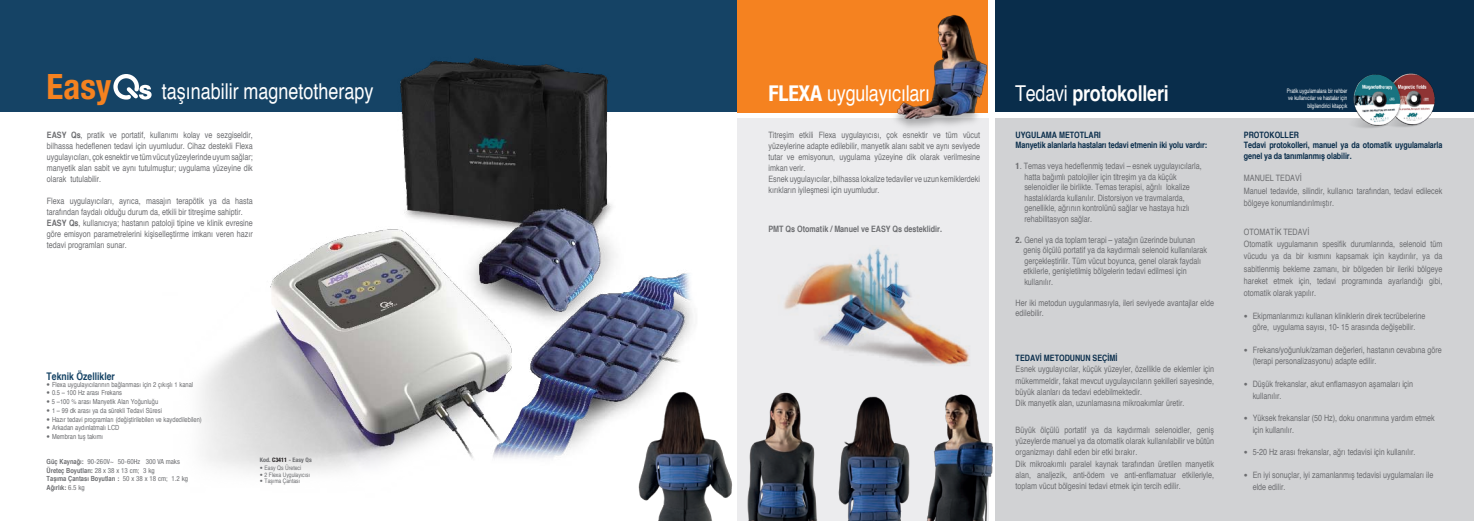
<style>
.page{position:relative;width:1474px;height:521px;background:#fff}
.page>*{position:absolute;margin:0;border:0;box-sizing:border-box;transform-origin:0 0}
.t1{font:700 condensed 35px "Helvetica Neue LT Std";color:#f58220}
.t2{font:condensed 21.88px "Helvetica";color:#fff}
.t3{font:700 condensed 21.88px "Helvetica";letter-spacing:-.01em;color:#fff}
.t4{font:700 condensed 10.5px "Helvetica";color:#154365}
.t5{font:condensed 8.75px/11.4px "Helvetica";color:#6c6d70}
.t6{font:700 condensed 8.75px/10.5px "Helvetica";letter-spacing:-.01em;color:#092d4b}
.t7{font:700 condensed 8.75px "Helvetica";color:#6c6d70}
.t8{font:condensed 7px "Helvetica";color:#6c6d70}
.t9{font:700 condensed 7px/8.4px "Helvetica";color:#6c6d70}
.t10{font:condensed 7px "Helvetica Neue";color:#6c6d70}
.t11{font:condensed 6.12px/7.9px "Helvetica";color:#fff;text-align:right;scale:.9 1}
.t12{font:condensed 6.12px "Helvetica";color:#6c6d70}
.t13{font:700 condensed 6.12px "Helvetica Neue";color:#6c6d70}
.s1{font-weight:700}
.s2{font-family:"Helvetica Neue"}
.s3{font-family:"Helvetica";font-weight:700}
.s4{font-family:"Helvetica Neue";font-weight:400}
.s5{color:#231f20}
.s6{font-weight:400}
.s7{font-family:"Helvetica Neue LT Std";font-weight:700}
.s8{font-family:"Helvetica Neue LT Std"}
.s9{font-family:"Helvetica Neue LT Std";font-size:7.88px}
</style>
<div class="page">
<div style="left:0;top:0;width:737px;height:112px;background:#154365"></div>
<div style="left:737px;top:119px;width:251px;height:402px;background:#ececee"></div>
<div style="left:995px;top:0;width:478px;height:112px;background:#092d4b"></div>
<div style="left:995px;top:119px;width:478px;height:402px;background:#d1d2d4"></div>
<img style="left:201px;top:58px;width:492px;height:415px">
<svg style="left:113px;top:74px;width:39px;height:26px"></svg>
<div style="left:737px;top:0;width:250px;height:112px;background:#f58220"></div>
<img style="left:784px;top:248px;width:186px;height:118px">
<img style="left:1347px;top:73px;width:102px;height:55px">
<img style="left:884px;top:14px;width:103px;height:114px">
<img style="left:623px;top:388px;width:102px;height:133px">
<img style="left:725px;top:392px;width:92px;height:129px">
<img style="left:817px;top:396px;width:84px;height:125px">
<img style="left:901px;top:388px;width:92px;height:133px">
<h1 class="t1" style="left:47px;top:66px;width:66px">Easy</h1>
<h2 class="t2" style="left:162px;top:78px;width:213px">taşınabilir magnetotherapy</h2>
<p class="t5" style="left:47px;top:129px;width:207px;line-height:10.9px;text-align:justify"><span class="s1">EASY Qs</span>, pratik ve portatif, kullanımı kolay ve sezgiseldir, bilhassa hedeflenen tedavi için uyumludur. Cihaz destekli Flexa uygulayıcıları, çok esnektir ve tüm vücut yüzeylerinde uyum sağlar; manyetik alan sabit ve aynı tutulmuştur; uygulama yüzeyine dik olarak tutulabilir.</p>
<p class="t5" style="left:47px;top:195px;width:207px;line-height:10.9px">Flexa uygulayıcıları, ayrıca, masajın terapötik ya da hasta tarafından faydalı olduğu durum da, etkili bir titreşime sahiptir.<br><span class="s1">EASY Qs</span>, kullanıcıya; hastanın patoloji tipine ve klinik evresine göre emisyon parametrelerini kişiselleştirme imkanı veren hazır tedavi programları sunar.</p>
<p class="t4" style="left:47px;top:369px;width:70px">Teknik Özellikler</p>
<p class="t8" style="left:47px;top:380px;width:148px"><span class="s2">•</span> Flexa uygulayıcılarının bağlanması için 2 çıkışlı 1 kanal</p>
<p class="t8" style="left:47px;top:388px;width:77px"><span class="s2">•</span> 0.5 – 100 Hz arası Frekans</p>
<p class="t8" style="left:47px;top:397px;width:113px"><span class="s2">•</span> 5 –100 % arası Manyetik Alan Yoğunluğu</p>
<p class="t8" style="left:47px;top:406px;width:117px"><span class="s2">•</span> 1 – 99 dk arası ya da sürekli Tedavi Süresi</p>
<p class="t8" style="left:47px;top:415px;width:157px"><span class="s2">•</span> Hazır tedavi programları (değiştirilebilen ve kaydedilebilen)</p>
<p class="t8" style="left:47px;top:423px;width:74px"><span class="s2">•</span> Arkadan aydınlatmalı LCD</p>
<p class="t8" style="left:47px;top:432px;width:58px"><span class="s2">•</span> Membran tuş takımı</p>
<p class="t10" style="left:47px;top:458px;width:135px"><span class="s3">Güç Kaynağı:</span> 90-260V~ 50-60Hz 300 VA maks</p>
<p class="t9" style="left:47px;top:466px;width:143px">Üreteç Boyutları<span class="s2">:</span> <span class="s4">28 x 38 x 13 cm; 3 kg<br></span>Taşıma Çantası Boyutları : <span class="s4">50 x 38 x 18 cm; 1.2 kg<br></span>Ağırlık: <span class="s4">6.5 kg</span></p>
<p class="t13" style="left:260px;top:456px;width:53px">Kod. <span class="s5">C3411</span> - Easy Qs</p>
<p class="t12" style="left:260px;top:464px;width:43px"><span class="s2">•</span> Easy Qs Üreteci</p>
<p class="t12" style="left:260px;top:471px;width:52px"><span class="s2">•</span> 2 Flexa Uygulayıcısı</p>
<p class="t12" style="left:260px;top:477px;width:42px"><span class="s2">•</span> Taşıma Çantası</p>
<h2 class="t3" style="left:1015px;top:80px;width:155px"><span class="s6">Tedavi</span> protokolleri</h2>
<p class="t6" style="left:1015px;top:129px;width:193px">UYGULAMA METOTLARI<br>Manyetik alanlarla hastaları tedavi etmenin iki yolu vardır:</p>
<p class="t5" style="left:1024px;top:161px;width:179px;line-height:10.5px;text-indent:-9px"><span class="s7">1</span><span class="s8">.</span> Temas veya hedeflenmiş tedavi – esnek uygulayıcılarla, hatta bağımlı patolojiler için titreşim ya da küçük selenoidler ile birlikte. Temas terapisi, ağrılı lokalize hastalıklarda kullanılır. Distorsiyon ve travmalarda, genellikle, ağrının kontrolünü sağlar ve hastaya hızlı rehabilitasyon sağlar.</p>
<p class="t5" style="left:1023px;top:234px;width:185px;line-height:10.5px;text-indent:-8px"><span class="s7">2.</span> Genel ya da toplam terapi – yatağın üzerinde bulunan geniş ölçülü portatif ya da kaydırmalı selenoid kullanılarak gerçekleştirilir. Tüm vücut boyunca, genel olarak faydalı etkilerle, genişletilmiş bölgelerin tedavi edilmesi için kullanılır.</p>
<p class="t5" style="left:1015px;top:297px;width:200px;line-height:10.5px">Her iki metodun uygulanmasıyla, ileri seviyede avantajlar elde edilebilir.</p>
<p class="t6" style="left:1015px;top:352px;width:103px">TEDAVİ METODUNUN SEÇİMİ</p>
<p class="t5" style="left:1015px;top:363px;width:200px">Esnek uygulayıcılar, küçük yüzeyler, özellikle de eklemler için mükemmeldir, fakat mevcut uygulayıcıların şekilleri sayesinde, büyük alanları da tedavi edebilmektedir.<br>Dik manyetik alan, uzunlamasına mikroakımlar üretir.</p>
<p class="t5" style="left:1015px;top:423px;width:200px">Büyük ölçülü portatif ya da kaydırmalı selenoidler, geniş yüzeylerde manuel ya da otomatik olarak kullanılabilir ve bütün organizmayı dahil eden bir etki bırakır.<br>Dik mikroakımlı paralel kaynak tarafından üretilen manyetik alan, analjezik, anti-ödem ve anti-enflamatuar etkileriyle, toplam vücut bölgesini tedavi etmek için tercih edilir.</p>
<h2 class="t2" style="left:768px;top:80px;width:163px"><span class="s7">FLEXA</span> uygulayıcıları</h2>
<p class="t11" style="left:1286px;top:86px;width:69px">Pratik uygulamalara bir rehber ve kullanıcılar ve hastalar için bilgilendirici kitapçık</p>
<p class="t5" style="left:768px;top:129px;width:213px;line-height:10.9px">Titreşim etkili Flexa uygulayıcısı, çok esnektir ve tüm vücut yüzeylerine adapte edilebilir, manyetik alanı sabit ve aynı seviyede tutar ve emisyonun, uygulama yüzeyine dik olarak verilmesine imkan verir.<br>Esnek uygulayıcılar, bilhassa lokalize tedaviler ve uzun kemiklerdeki kırıkların iyileşmesi için uyumludur.</p>
<p class="t7" style="left:768px;top:223px;width:175px">PMT Qs Otomatik / Manuel ve EASY Qs desteklidir.</p>
<p class="t6" style="left:1243px;top:129px;width:200px">PROTOKOLLER<br>Tedavi protokolleri, manuel ya da otomatik uygulamalarla genel ya da tanımlanmış olabilir.</p>
<p class="t5" style="left:1243px;top:172px;width:200px;line-height:12.2px">MANUEL TEDAVİ<br>Manuel tedavide, silindir, kullanıcı tarafından, tedavi edilecek bölgeye konumlandırılmıştır.</p>
<p class="t5" style="left:1243px;top:225px;width:200px;line-height:12.2px">OTOMATİK TEDAVİ<br>Otomatik uygulamanın spesifik durumlarında, selenoid tüm vücudu ya da bir kısmını kapsamak için kaydırılır, ya da sabitlenmiş bekleme zamanı, bir bölgeden bir ileriki bölgeye hareket etmek için, tedavi programında ayarlandığı gibi, otomatik olarak yapılır.</p>
<p class="t5" style="left:1243px;top:310px;width:183px;text-align:center"><span class="s9">•</span> Ekipmanlarımızı kullanan kliniklerin direk tecrübelerine göre, uygulama sayısı, 10- 15 arasında değişebilir.</p>
<p class="t5" style="left:1252px;top:344px;width:191px;text-indent:-9px"><span class="s9">•</span> Frekans/yoğunluk/zaman değerleri, hastanın cevabına göre (terapi personalizasyonu) adapte edilir.</p>
<p class="t5" style="left:1252px;top:378px;width:162px;text-indent:-9px"><span class="s9">•</span> Düşük frekanslar, akut enflamasyon aşamaları için kullanılır.</p>
<p class="t5" style="left:1252px;top:412px;width:183px;text-indent:-9px"><span class="s9">•</span> Yüksek frekanslar (50 Hz), doku onarımına yardım etmek için kullanılır.</p>
<p class="t5" style="left:1243px;top:446px;width:173px"><span class="s9">•</span> 5-20 Hz arası frekanslar, ağrı tedavisi için kullanılır.</p>
<p class="t5" style="left:1252px;top:469px;width:182px;text-indent:-9px"><span class="s9">•</span> En iyi sonuçlar, iyi zamanlanmış tedavisi uygulamaları ile elde edilir.</p>
</div>
